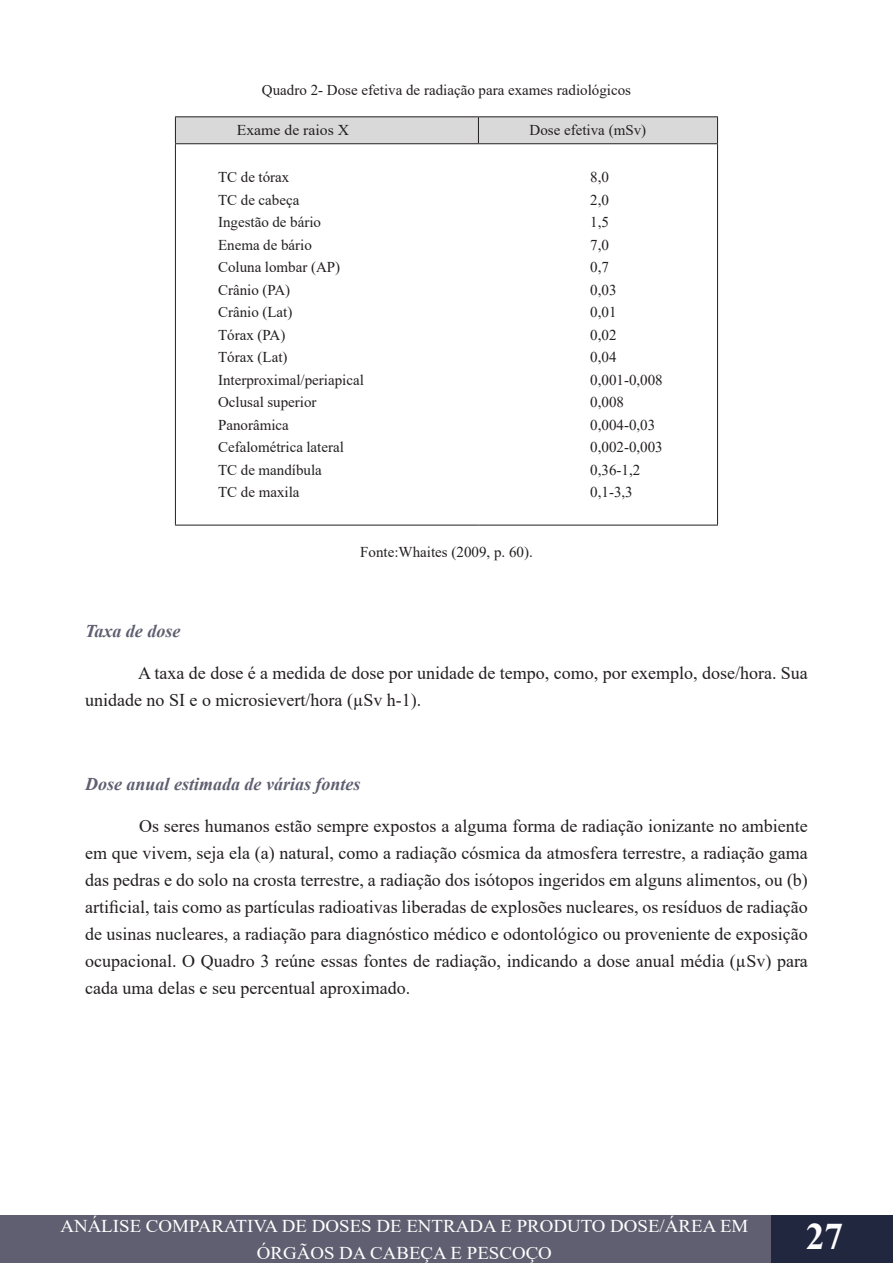
<style>
.page{position:relative;width:893px;height:1263px;background:#fff}
.page>*{position:absolute;margin:0;border:0;box-sizing:border-box;transform-origin:0 0}
.t1{font:700 37.5px "Times New Roman";color:#fff}
.t2{font:18px/27px "Times New Roman";color:#231f20}
.t3{font:18px/27px "Times New Roman";color:#fff;text-align:center;scale:1.05 1}
.t4{font:italic 700 18px "Times New Roman";color:#5f5f71}
.t5{font:15px "Times New Roman";color:#231f20}
.t6{font:15px "Times New Roman";color:#231f20;scale:1.05 1}
</style>
<div class="page">
<div style="left:0;top:1215px;width:893px;height:48px;background:#5f5f71"></div>
<div style="left:771px;top:1215px;width:122px;height:48px;background:#21273f"></div>
<hr style="left:175px;top:116px;width:303px;height:1px;background:#231f20">
<hr style="left:478px;top:116px;width:240px;height:1px;background:#231f20">
<div style="left:175px;top:117px;width:543px;height:26px;background:#d9d9d9"></div>
<hr style="left:175px;top:143px;width:303px;height:1px;background:#231f20">
<hr style="left:175px;top:144px;width:1px;height:381px;background:#231f20">
<hr style="left:478px;top:143px;width:240px;height:1px;background:#231f20">
<hr style="left:717px;top:144px;width:1px;height:381px;background:#231f20">
<hr style="left:175px;top:525px;width:303px;height:1px;background:#231f20">
<hr style="left:478px;top:525px;width:240px;height:1px;background:#231f20">
<p class="t5" style="left:262px;top:80px;width:371px">Quadro 2- Dose efetiva de radiação para exames radiológicos</p>
<p class="t6" style="left:237px;top:120px;width:109px">Exame de raios X</p>
<p class="t5" style="left:529px;top:120px;width:118px">Dose efetiva (mSv)</p>
<p class="t5" style="left:218px;top:166px;width:73px">TC de tórax</p>
<p class="t5" style="left:590px;top:166px;width:20px">8,0</p>
<p class="t5" style="left:218px;top:189px;width:83px">TC de cabeça</p>
<p class="t5" style="left:590px;top:189px;width:20px">2,0</p>
<p class="t5" style="left:218px;top:211px;width:105px">Ingestão de bário</p>
<p class="t5" style="left:590px;top:211px;width:20px">1,5</p>
<p class="t5" style="left:218px;top:234px;width:95px">Enema de bário</p>
<p class="t5" style="left:590px;top:234px;width:20px">7,0</p>
<p class="t5" style="left:218px;top:256px;width:124px">Coluna lombar (AP)</p>
<p class="t5" style="left:590px;top:256px;width:20px">0,7</p>
<p class="t5" style="left:218px;top:279px;width:74px">Crânio (PA)</p>
<p class="t5" style="left:590px;top:279px;width:28px">0,03</p>
<p class="t5" style="left:218px;top:301px;width:76px">Crânio (Lat)</p>
<p class="t5" style="left:590px;top:301px;width:28px">0,01</p>
<p class="t5" style="left:218px;top:324px;width:69px">Tórax (PA)</p>
<p class="t5" style="left:590px;top:324px;width:28px">0,02</p>
<p class="t5" style="left:218px;top:346px;width:71px">Tórax (Lat)</p>
<p class="t5" style="left:590px;top:346px;width:28px">0,04</p>
<p class="t5" style="left:218px;top:369px;width:147px">Interproximal/periapical</p>
<p class="t5" style="left:590px;top:369px;width:74px">0,001-0,008</p>
<p class="t5" style="left:218px;top:391px;width:100px">Oclusal superior</p>
<p class="t5" style="left:590px;top:391px;width:35px">0,008</p>
<p class="t5" style="left:218px;top:414px;width:72px">Panorâmica</p>
<p class="t5" style="left:590px;top:414px;width:66px">0,004-0,03</p>
<p class="t5" style="left:218px;top:436px;width:127px">Cefalométrica lateral</p>
<p class="t5" style="left:590px;top:436px;width:74px">0,002-0,003</p>
<p class="t5" style="left:218px;top:459px;width:105px">TC de mandíbula</p>
<p class="t5" style="left:590px;top:459px;width:51px">0,36-1,2</p>
<p class="t5" style="left:218px;top:481px;width:83px">TC de maxila</p>
<p class="t5" style="left:590px;top:481px;width:44px">0,1-3,3</p>
<p class="t5" style="left:360px;top:541px;width:174px">Fonte:Whaites (2009, p. 60).</p>
<p class="t4" style="left:85px;top:618px;width:97px">Taxa de dose</p>
<p class="t2" style="left:85px;top:658px;width:724px;text-indent:53px">A taxa de dose é a medida de dose por unidade de tempo, como, por exemplo, dose/hora. Sua unidade no SI e o microsievert/hora (µSv h-1).</p>
<p class="t4" style="left:85px;top:771px;width:277px">Dose anual estimada de várias fontes</p>
<p class="t2" style="left:85px;top:811px;width:724px;text-align:justify;text-indent:54px">Os seres humanos estão sempre expostos a alguma forma de radiação ionizante no ambiente em que vivem, seja ela (a) natural, como a radiação cósmica da atmosfera terrestre, a radiação gama das pedras e do solo na crosta terrestre, a radiação dos isótopos ingeridos em alguns alimentos, ou (b) artificial, tais como as partículas radioativas liberadas de explosões nucleares, os resíduos de radiação de usinas nucleares, a radiação para diagnóstico médico e odontológico ou proveniente de exposição ocupacional. O Quadro 3 reúne essas fontes de radiação, indicando a dose anual média (µSv) para cada uma delas e seu percentual aproximado.</p>
<p class="t3" style="left:60px;top:1211px;width:657px">ANÁLISE COMPARATIVA DE DOSES DE ENTRADA E PRODUTO DOSE/ÁREA EM<br>ÓRGÃOS DA CABEÇA E PESCOÇO</p>
<h1 class="t1" style="left:806px;top:1209px;width:39px">27</h1>
</div>
